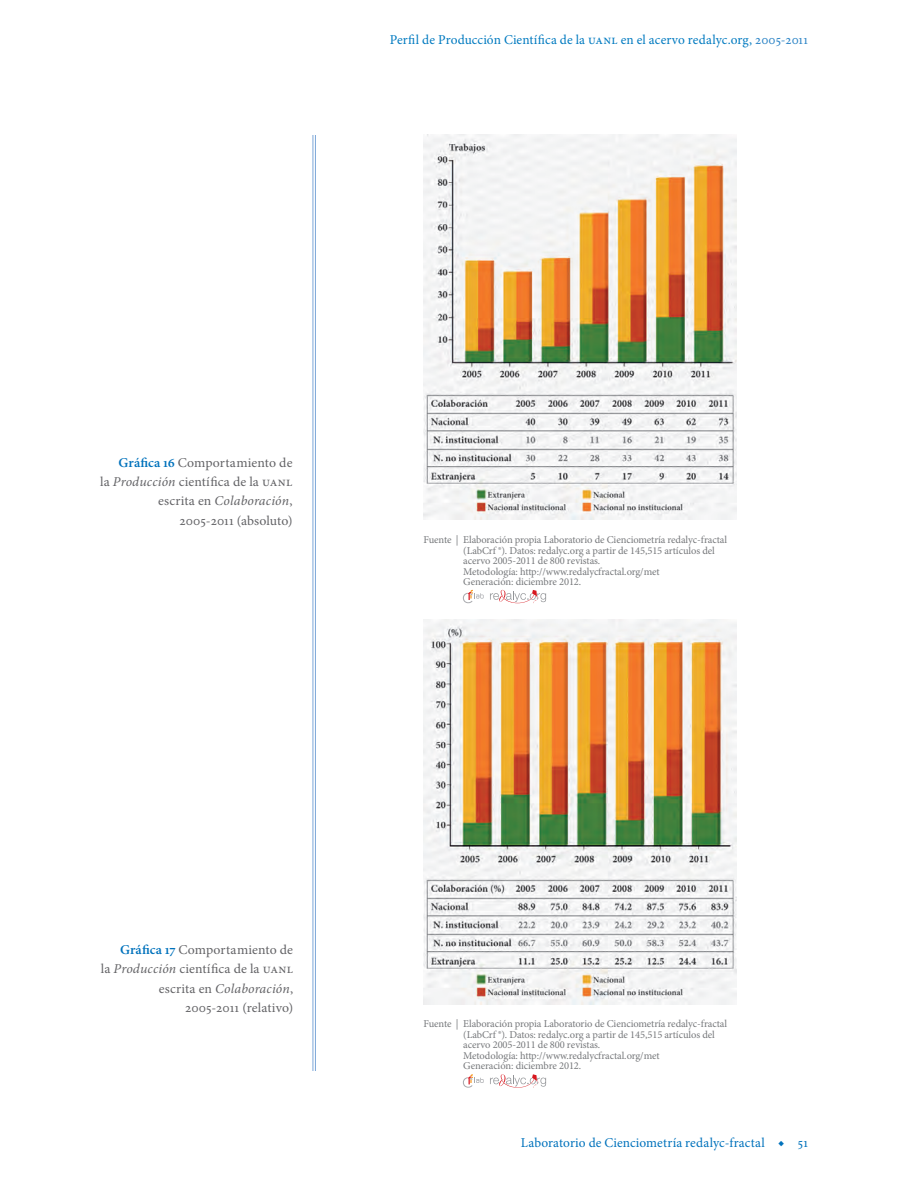
<style>
.page{position:relative;width:918px;height:1188px;background:#fff}
.page>*{position:absolute;margin:0;border:0;box-sizing:border-box;transform-origin:0 0}
.PiesDeFoto{font:13.5px/19.5px "Minion Pro";letter-spacing:.015em;color:#636366;text-align:right}
.t1{font:13.5px "Minion Pro";letter-spacing:.005em;color:#007ac0}
.t2{font:13.5px "Minion Pro";letter-spacing:.01em;color:#0072bc}
.t3{font:10.5px/10.5px "Minion Pro";letter-spacing:-.01em;color:#76787b}
.s1{color:#2c84c6}
.s2{font-weight:600;color:#0072bc}
.s3{font-style:italic}
</style>
<div class="page">
<hr style="left:315px;top:135px;width:1px;height:936px;background:#7ca7d8">
<hr style="left:313px;top:135px;width:1px;height:936px;background:#7ca7d8">
<svg style="left:490px;top:589px;width:56px;height:14px"></svg>
<svg style="left:463px;top:590px;width:21px;height:13px"></svg>
<img style="left:424px;top:135px;width:312px;height:385px">
<svg style="left:490px;top:1074px;width:56px;height:14px"></svg>
<svg style="left:463px;top:1074px;width:21px;height:14px"></svg>
<img style="left:424px;top:620px;width:312px;height:385px">
<p class="t1" style="left:390px;top:31px;width:420px">Perfil de Producción Científica de la uanl en el acervo redalyc.org, <span class="s1">2005-2011</span></p>
<p class="PiesDeFoto" style="left:100px;top:453px;width:194px"><span class="s2">Gráfica 16</span> Comportamiento de<br>la <span class="s3">Producción</span> científica de la uanl escrita en <span class="s3">Colaboración</span>,</p>
<p class="PiesDeFoto" style="left:179px;top:511px;width:114px">2005-2011 (absoluto)</p>
<p class="t3" style="left:463px;top:534px;width:265px;text-indent:-40px">Fuente | Elaboración propia Laboratorio de Cienciometría redalyc-fractal (LabCrf ®). Datos: redalyc.org a partir de 145,515 artículos del acervo 2005-2011 de 800 revistas.<br>Metodología: http://www.redalycfractal.org/met<br>Generación: diciembre 2012.</p>
<p class="PiesDeFoto" style="left:101px;top:940px;width:194px"><span class="s2">Gráfica 17</span> Comportamiento de<br>la <span class="s3">Producción</span> científica de la uanl escrita en <span class="s3">Colaboración</span>,</p>
<p class="PiesDeFoto" style="left:185px;top:998px;width:110px">2005-2011 (relativo)</p>
<p class="t3" style="left:463px;top:1019px;width:265px;text-indent:-40px">Fuente | Elaboración propia Laboratorio de Cienciometría redalyc-fractal (LabCrf ®). Datos: redalyc.org a partir de 145,515 artículos del acervo 2005-2011 de 800 revistas.<br>Metodología: http://www.redalycfractal.org/met<br>Generación: diciembre 2012.</p>
<p class="t2" style="left:521px;top:1134px;width:289px">Laboratorio de Cienciometría redalyc-fractal ◆ 51</p>
</div>
